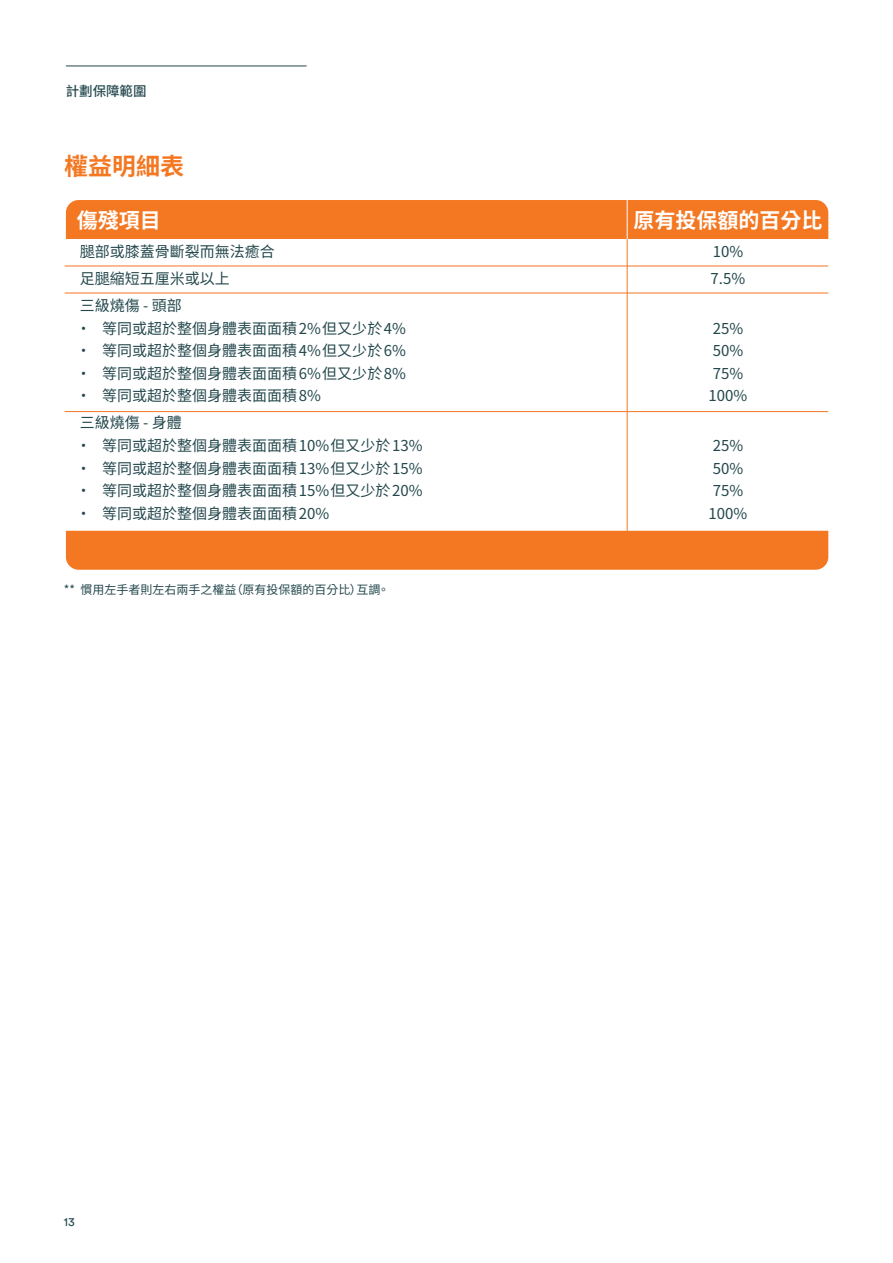
<style>
.page{position:relative;width:893px;height:1263px;background:#fff}
.page>*{position:absolute;margin:0;border:0;box-sizing:border-box;transform-origin:0 0}
.t1{font:700 24px "Noto Sans TC";color:#f47721}
.t2{font:700 21px "Noto Sans TC";color:#fff}
.t3{font:15px/22.5px "Noto Sans TC";color:#24484d}
.t4{font:500 13.5px "Noto Sans TC";letter-spacing:-.005em;color:#24484d}
.t5{font:12px "Noto Sans TC";color:#24484d}
.t6{font:12px "FWD Circular";color:#24484d}
</style>
<div class="page">
<hr style="left:65px;top:266px;width:763px;height:1px;background:#f47721">
<hr style="left:65px;top:293px;width:763px;height:1px;background:#f47721">
<hr style="left:65px;top:411px;width:763px;height:1px;background:#f47721">
<div style="left:66px;top:200px;width:762px;height:39px;background:#f47721"></div>
<hr style="left:627px;top:239px;width:1px;height:299px;background:#f47721">
<hr style="left:627px;top:200px;width:1px;height:39px;background:#fff">
<div style="left:66px;top:531px;width:762px;height:39px;background:#f47721"></div>
<hr style="left:66px;top:66px;width:241px;height:1px;background:#24484d">
<p class="t4" style="left:66px;top:83px;width:82px">計劃保障範圍</p>
<h1 class="t1" style="left:64px;top:152px;width:121px">權益明細表</h1>
<h2 class="t2" style="left:77px;top:209px;width:85px">傷殘項目</h2>
<h2 class="t2" style="left:633px;top:209px;width:191px">原有投保額的百分比</h2>
<p class="t3" style="left:80px;top:239px;width:196px;line-height:27px">腿部或膝蓋骨斷裂而無法癒合足腿縮短五厘米或以上<br>三級燒傷 - 頭部</p>
<p class="t3" style="left:76px;top:318px;width:331px;text-align:justify">・ 等同或超於整個身體表面面積2%但又少於4%・ 等同或超於整個身體表面面積4%但又少於6%・ 等同或超於整個身體表面面積6%但又少於8%・ 等同或超於整個身體表面面積8%</p>
<p class="t3" style="left:76px;top:412px;width:348px">三級燒傷 - 身體<br>・ 等同或超於整個身體表面面積10%但又少於13%・ 等同或超於整個身體表面面積13%但又少於15%・ 等同或超於整個身體表面面積15%但又少於20%・ 等同或超於整個身體表面面積20%</p>
<p class="t5" style="left:64px;top:583px;width:327px">** 慣用左手者則左右兩手之權益（原有投保額的百分比）互調。</p>
<p class="t6" style="left:64px;top:1214px;width:12px">13</p>
<p class="t3" style="left:711px;top:239px;width:36px;line-height:27px">10%<br>7.5%</p>
<p class="t3" style="left:709px;top:318px;width:40px">25%<br>50%<br>75%<br>100%</p>
<p class="t3" style="left:709px;top:435px;width:40px">25%<br>50%<br>75%<br>100%</p>
</div>
